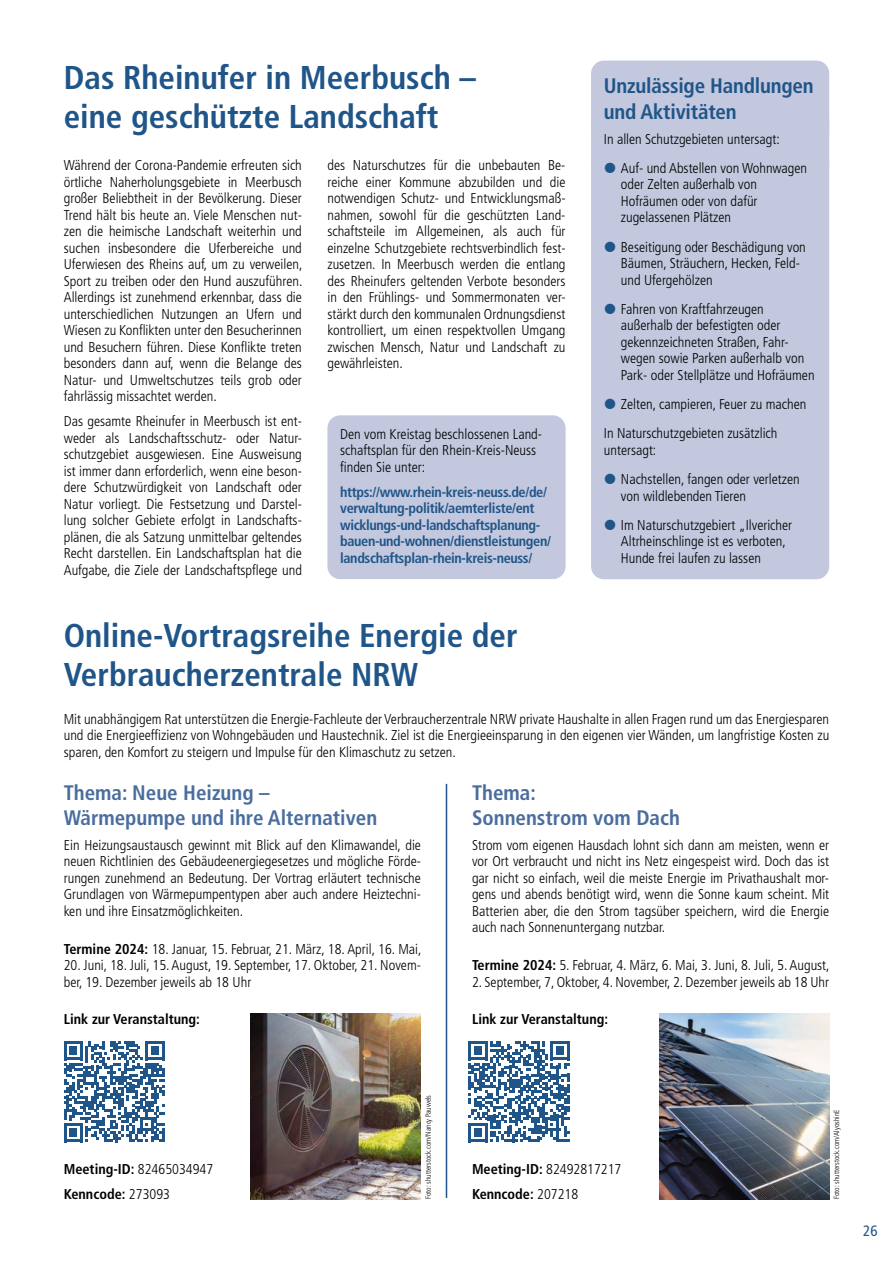
<style>
.page{position:relative;width:893px;height:1263px;background:#fff}
.page>*{position:absolute;margin:0;border:0;box-sizing:border-box;transform-origin:0 0}
.t1{font:700 condensed 33px/39.6px "Frutiger LT Std";color:#1f5588}
.t2{font:700 condensed 21px/25.2px "Frutiger LT Std";color:#4a6d9d}
.t3{font:700 condensed 21px/25.2px "Frutiger LT Std";letter-spacing:-.01em;color:#1f5588}
.t4{font:condensed 15px "Frutiger LT Std";color:#1f5588}
.t5{font:300 condensed 14.25px/16.5px "Frutiger LT Std";color:#000}
.t6{font:700 condensed 14.25px/16.5px "Frutiger LT Std";letter-spacing:-.025em;color:#1f5588}
.t7{font:700 condensed 14.25px/25px "Frutiger LT Std";color:#000}
.t8{font:300 condensed 7.5px "Frutiger LT Std";color:#000}
.s1{font-weight:700}
.s2{font-weight:300}
</style>
<div class="page">
<div style="left:591px;top:61px;width:238px;height:84px;background:#c3c8de;border-radius:13px"></div>
<div style="left:591px;top:107px;width:238px;height:70px;background:#c3c8de;border-radius:13px"></div>
<div style="left:591px;top:149px;width:238px;height:430px;background:#c3c8de;border-radius:13px"></div>
<div style="left:327px;top:415px;width:239px;height:164px;background:#c3c8de;border-radius:13px"></div>
<img style="left:251px;top:1014px;width:170px;height:185px">
<img style="left:659px;top:1014px;width:170px;height:185px">
<svg style="left:64px;top:1041px;width:101px;height:101px"></svg>
<hr style="left:162px;top:1128px;width:3px;height:14px;background:#1f5588">
<svg style="left:468px;top:1041px;width:101px;height:101px"></svg>
<hr style="left:446px;top:784px;width:1px;height:414px;background:#1f5588">
<h1 class="t1" style="left:64px;top:57px;width:414px">Das Rheinufer in Meerbusch – eine geschützte Landschaft</h1>
<p class="t5" style="left:64px;top:157px;width:240px;text-align:justify">Während der Corona-Pandemie erfreuten sich örtliche Naherholungsgebiete in Meerbusch großer Beliebtheit in der Bevölkerung. Dieser Trend hält bis heute an. Viele Menschen nut&shy;zen die heimische Landschaft weiterhin und suchen insbesondere die Uferbereiche und Uferwiesen des Rheins auf, um zu verweilen, Sport zu treiben oder den Hund auszuführen.<br>Allerdings ist zunehmend erkennbar, dass die unterschiedlichen Nutzungen an Ufern und Wiesen zu Konflikten unter den Besucherinnen und Besuchern führen. Diese Konflikte treten besonders dann auf, wenn die Belange des Natur- und Umweltschutzes teils grob oder fahrlässig missachtet werden.</p>
<p class="t5" style="left:64px;top:413px;width:240px;text-align:justify">Das gesamte Rheinufer in Meerbusch ist ent&shy;weder als Landschaftsschutz- oder Natur&shy;schutzgebiet ausgewiesen. Eine Ausweisung ist immer dann erforderlich, wenn eine beson&shy;dere Schutzwürdigkeit von Landschaft oder Natur vorliegt. Die Festsetzung und Darstel&shy;lung solcher Gebiete erfolgt in Landschafts&shy;plänen, die als Satzung unmittelbar geltendes Recht darstellen. Ein Landschaftsplan hat die Aufgabe, die Ziele der Landschaftspflege und</p>
<p class="t5" style="left:327px;top:157px;width:240px;text-align:justify">des Naturschutzes für die unbebauten Be&shy;reiche einer Kommune abzubilden und die notwendigen Schutz- und Entwicklungsmaß&shy;nahmen, sowohl für die geschützten Land&shy;schaftsteile im Allgemeinen, als auch für einzelne Schutzgebiete rechtsverbindlich fest&shy;zusetzen. In Meerbusch werden die entlang des Rheinufers geltenden Verbote besonders in den Frühlings- und Sommermonaten ver&shy;stärkt durch den kommunalen Ordnungsdienst kontrolliert, um einen respektvollen Umgang zwischen Mensch, Natur und Landschaft zu gewährleisten.</p>
<p class="t5" style="left:340px;top:426px;width:203px">Den vom Kreistag beschlossenen Land&shy;schaftsplan für den Rhein-Kreis-Neuss finden Sie unter:</p>
<p class="t6" style="left:340px;top:484px;width:212px">https://www.rhein-kreis-neuss.de/de/ verwaltung-politik/aemterliste/ent wicklungs-und-landschaftsplanung&shy;bauen-und-wohnen/dienstleistungen/ landschaftsplan-rhein-kreis-neuss/</p>
<h2 class="t3" style="left:604px;top:74px;width:211px">Unzulässige Handlungen und Aktivitäten</h2>
<p class="t5" style="left:621px;top:124px;width:188px;line-height:29.2px;text-indent:-17px">In allen Schutzgebieten untersagt:<br>Auf- und Abstellen von Wohnwagen</p>
<p class="t5" style="left:621px;top:176px;width:138px;text-align:justify">oder Zelten außerhalb von Hofräumen oder von dafür zugelassenen Plätzen</p>
<p class="t5" style="left:621px;top:239px;width:187px">Beseitigung oder Beschädigung von<br>Bäumen, Sträuchern, Hecken, Feld&shy;und Ufergehölzen</p>
<p class="t5" style="left:621px;top:301px;width:195px">Fahren von Kraftfahrzeugen außerhalb der befestigten oder gekennzeichneten Straßen, Fahr&shy;wegen sowie Parken außerhalb von Park- oder Stellplätze und Hofräumen</p>
<p class="t5" style="left:604px;top:390px;width:204px;line-height:29.2px;text-indent:17px">Zelten, campieren, Feuer zu machen<br>In Naturschutzgebieten zusätzlich</p>
<p class="t5" style="left:621px;top:435px;width:180px;line-height:29.2px;text-indent:-17px">untersagt:<br>Nachstellen, fangen oder verletzen</p>
<p class="t5" style="left:621px;top:481px;width:173px;line-height:29.2px">von wildlebenden Tieren<br>Im Naturschutzgebiert „Ilvericher</p>
<p class="t5" style="left:621px;top:533px;width:166px">Altrheinschlinge ist es verboten,<br>Hunde frei laufen zu lassen</p>
<h1 class="t1" style="left:64px;top:615px;width:455px">Online-Vortragsreihe Energie der<br>Verbraucherzentrale NRW</h1>
<p class="t5" style="left:64px;top:711px;width:767px;text-align:justify">Mit unabhängigem Rat unterstützen die Energie-Fachleute der Verbraucherzentrale NRW private Haushalte in allen Fragen rund um das Energiesparen und die Energieeffizienz von Wohngebäuden und Haustechnik. Ziel ist die Energieeinsparung in den eigenen vier Wänden, um langfristige Kosten zu sparen, den Komfort zu steigern und Impulse für den Klimaschutz zu setzen.</p>
<h2 class="t2" style="left:64px;top:780px;width:315px">Thema: Neue Heizung –<br>Wärmepumpe und ihre Alternativen</h2>
<p class="t5" style="left:64px;top:837px;width:359px;text-align:justify">Ein Heizungsaustausch gewinnt mit Blick auf den Klimawandel, die neuen Richtlinien des Gebäudeenergiegesetzes und mögliche Förde&shy;rungen zunehmend an Bedeutung. Der Vortrag erläutert technische Grundlagen von Wärmepumpentypen aber auch andere Heiztechni&shy;ken und ihre Einsatzmöglichkeiten.</p>
<p class="t5" style="left:64px;top:941px;width:359px"><span class="s1">Termine 2024:</span> 18. Januar, 15. Februar, 21. März, 18. April, 16. Mai,</p>
<p class="t5" style="left:64px;top:957px;width:359px">20. Juni, 18. Juli, 15. August, 19. September, 17. Oktober, 21. Novem&shy;ber, 19. Dezember jeweils ab 18 Uhr</p>
<p class="t7" style="left:64px;top:1007px;width:138px">Link zur Veranstaltung:</p>
<h2 class="t2" style="left:472px;top:780px;width:209px">Thema:<br>Sonnenstrom vom Dach</h2>
<p class="t5" style="left:472px;top:837px;width:359px;text-align:justify">Strom vom eigenen Hausdach lohnt sich dann am meisten, wenn er vor Ort verbraucht und nicht ins Netz eingespeist wird. Doch das ist gar nicht so einfach, weil die meiste Energie im Privathaushalt mor&shy;gens und abends benötigt wird, wenn die Sonne kaum scheint. Mit Batterien aber, die den Strom tagsüber speichern, wird die Energie auch nach Sonnenuntergang nutzbar.</p>
<p class="t5" style="left:472px;top:957px;width:359px"><span class="s1">Termine 2024:</span> 5. Februar, 4. März, 6. Mai, 3. Juni, 8. Juli, 5. August,</p>
<p class="t5" style="left:472px;top:974px;width:359px">2. September, 7, Oktober, 4. November, 2. Dezember jeweils ab 18 Uhr</p>
<p class="t7" style="left:472px;top:1007px;width:138px">Link zur Veranstaltung:</p>
<p class="t7" style="left:64px;top:1157px;width:151px">Meeting-ID: <span class="s2">82465034947<br></span>Kenncode: <span class="s2">273093</span></p>
<p class="t8" style="left:424px;top:1199px;width:106px;rotate:-90deg">Foto: shutterstock.com/Nancy Pauwels</p>
<p class="t7" style="left:472px;top:1157px;width:151px">Meeting-ID: <span class="s2">82492817217</span></p>
<p class="t7" style="left:472px;top:1182px;width:108px">Kenncode: <span class="s2">207218</span></p>
<p class="t8" style="left:832px;top:1199px;width:91px;rotate:-90deg">Foto: shutterstock.com/AlyoshinE</p>
<p class="t4" style="left:863px;top:1222px;width:16px">26</p>
</div>
